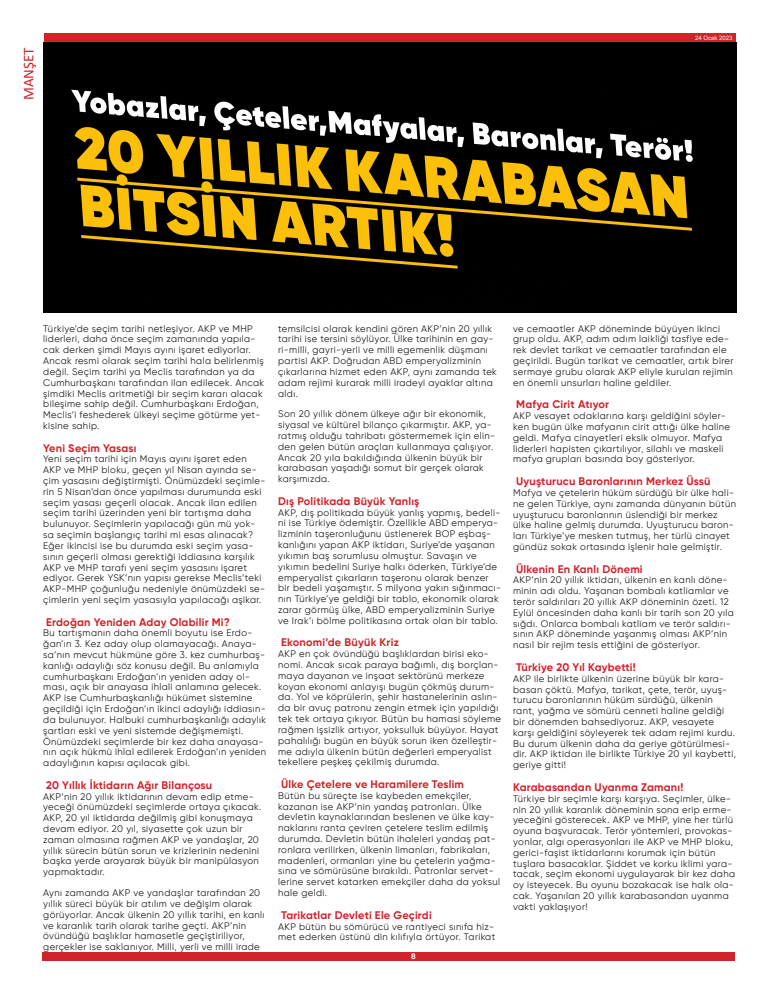
<style>
.page{position:relative;width:777px;height:993px;background:#fff}
.page>*{position:absolute;margin:0;border:0;box-sizing:border-box;transform-origin:0 0}
.t1{font:15px "Calibri";color:#d1232a}
.t2{font:700 11px "Gilroy";letter-spacing:.02em;color:#d1232a}
.t3{font:9.5px/10.8px "Gilroy";letter-spacing:.04em;color:#231f20}
.t4{font:700 8px "Gilroy";color:#fff}
.t5{font:6px "Arial";color:#fff}
</style>
<div class="page">
<div style="left:44px;top:33px;width:692px;height:9px;background:#d1232a"></div>
<div style="left:42px;top:952px;width:692px;height:8px;background:#d1232a"></div>
<img style="left:43px;top:43px;width:693px;height:269px">
<h1 class="t1" style="left:18px;top:100px;width:54px;rotate:-90deg">MANŞET</h1>
<p class="t5" style="left:695px;top:33px;width:39px">24 Ocak 2023</p>
<p class="t3" style="left:43px;top:323px;width:222px">Türkiye’de seçim tarihi netleşiyor. AKP ve MHP liderleri, daha önce seçim zamanında yapıla&shy;cak derken şimdi Mayıs ayını işaret ediyorlar.<br>Ancak resmi olarak seçim tarihi hala belirlenmiş değil. Seçim tarihi ya Meclis tarafından ya da Cumhurbaşkanı tarafından ilan edilecek. Ancak şimdiki Meclis aritmetiği bir seçim kararı alacak bileşime sahip değil. Cumhurbaşkanı Erdoğan, Meclis’i feshederek ülkeyi seçime götürme yet&shy;kisine sahip.</p>
<p class="t2" style="left:43px;top:440px;width:95px">Yeni Seçim Yasası</p>
<p class="t3" style="left:43px;top:453px;width:224px">Yeni seçim tarihi için Mayıs ayını işaret eden AKP ve MHP bloku, geçen yıl Nisan ayında se&shy;çim yasasını değiştirmişti. Önümüzdeki seçimle&shy;rin 5 Nisan’dan önce yapılması durumunda eski seçim yasası geçerli olacak. Ancak ilan edilen seçim tarihi üzerinden yeni bir tartışma daha bulunuyor. Seçimlerin yapılacağı gün mü yok&shy;sa seçimin başlangıç tarihi mi esas alınacak?<br>Eğer ikincisi ise bu durumda eski seçim yasa&shy;sının geçerli olması gerektiği iddiasına karşılık AKP ve MHP tarafı yeni seçim yasasını işaret ediyor. Gerek YSK’nın yapısı gerekse Meclis’teki AKP-MHP çoğunluğu nedeniyle önümüzdeki se&shy;çimlerin yeni seçim yasasıyla yapılacağı aşikar.</p>
<p class="t2" style="left:46px;top:614px;width:185px">Erdoğan Yeniden Aday Olabilir Mi?</p>
<p class="t3" style="left:43px;top:627px;width:224px">Bu tartışmanın daha önemli boyutu ise Erdo&shy;ğan’ın 3. Kez aday olup olamayacağı. Anaya&shy;sa’nın mevcut hükmüne göre 3. kez cumhurbaş&shy;kanlığı adaylığı söz konusu değil. Bu anlamıyla cumhurbaşkanı Erdoğan’ın yeniden aday ol&shy;ması, açık bir anayasa ihlali anlamına gelecek.<br>AKP ise Cumhurbaşkanlığı hükümet sistemine geçildiği için Erdoğan’ın ikinci adaylığı iddiasın&shy;da bulunuyor. Halbuki cumhurbaşkanlığı adaylık şartları eski ve yeni sistemde değişmemişti.<br>Önümüzdeki seçimlerde bir kez daha anayasa&shy;nın açık hükmü ihlal edilerek Erdoğan’ın yeniden adaylığının kapısı açılacak gibi.</p>
<p class="t2" style="left:46px;top:777px;width:168px">20 Yıllık İktidarın Ağır Bilançosu</p>
<p class="t3" style="left:43px;top:790px;width:220px">AKP’nin 20 yıllık iktidarının devam edip etme&shy;yeceği önümüzdeki seçimlerde ortaya çıkacak.<br>AKP, 20 yıl iktidarda değilmiş gibi konuşmaya devam ediyor. 20 yıl, siyasette çok uzun bir zaman olmasına rağmen AKP ve yandaşlar, 20 yıllık sürecin bütün sorun ve krizlerinin nedenini başka yerde arayarak büyük bir manipülasyon yapmaktadır.</p>
<p class="t3" style="left:43px;top:886px;width:223px">Aynı zamanda AKP ve yandaşlar tarafından 20 yıllık süreci büyük bir atılım ve değişim olarak görüyorlar. Ancak ülkenin 20 yıllık tarihi, en kanlı ve karanlık tarih olarak tarihe geçti. AKP’nin övündüğü başlıklar hamasetle geçiştiriliyor, gerçekler ise saklanıyor. Milli, yerli ve milli irade</p>
<p class="t3" style="left:278px;top:323px;width:220px">temsilcisi olarak kendini gören AKP’nin 20 yıllık tarihi ise tersini söylüyor. Ülke tarihinin en gay&shy;ri-milli, gayri-yerli ve milli egemenlik düşmanı partisi AKP. Doğrudan ABD emperyalizminin çıkarlarına hizmet eden AKP, aynı zamanda tek adam rejimi kurarak milli iradeyi ayaklar altına aldı.</p>
<p class="t3" style="left:278px;top:408px;width:218px">Son 20 yıllık dönem ülkeye ağır bir ekonomik, siyasal ve kültürel bilanço çıkarmıştır. AKP, ya&shy;ratmış olduğu tahribatı göstermemek için elin&shy;den gelen bütün araçları kullanmaya çalışıyor.<br>Ancak 20 yıla bakıldığında ülkenin büyük bir karabasan yaşadığı somut bir gerçek olarak karşımızda.</p>
<p class="t2" style="left:278px;top:494px;width:143px">Dış Politikada Büyük Yanlış</p>
<p class="t3" style="left:278px;top:506px;width:224px">AKP, dış politikada büyük yanlış yapmış, bedeli&shy;ni ise Türkiye ödemiştir. Özellikle ABD emperya&shy;lizminin taşeronluğunu üstlenerek BOP eşbaş&shy;kanlığını yapan AKP iktidarı, Suriye’de yaşanan yıkımın baş sorumlusu olmuştur. Savaşın ve yıkımın bedelini Suriye halkı öderken, Türkiye’de emperyalist çıkarların taşeronu olarak benzer bir bedeli yaşamıştır. 5 milyona yakın sığınmacı&shy;nın Türkiye’ye geldiği bir tablo, ekonomik olarak zarar görmüş ülke, ABD emperyalizminin Suriye ve Irak’ı bölme politikasına ortak olan bir tablo.</p>
<p class="t2" style="left:281px;top:635px;width:119px">Ekonomi’de Büyük Kriz</p>
<p class="t3" style="left:278px;top:648px;width:224px">AKP en çok övündüğü başlıklardan birisi eko&shy;nomi. Ancak sıcak paraya bağımlı, dış borçlan&shy;maya dayanan ve inşaat sektörünü merkeze koyan ekonomi anlayışı bugün çökmüş durum&shy;da. Yol ve köprülerin, şehir hastanelerinin aslın&shy;da bir avuç patronu zengin etmek için yapıldığı tek tek ortaya çıkıyor. Bütün bu hamasi söyleme rağmen işsizlik artıyor, yoksulluk büyüyor. Hayat pahalılığı bugün en büyük sorun iken özelleştir&shy;me adıyla ülkenin bütün değerleri emperyalist tekellere peşkeş çekilmiş durumda.</p>
<p class="t2" style="left:281px;top:777px;width:184px">Ülke Çetelere ve Haramilere Teslim</p>
<p class="t3" style="left:278px;top:789px;width:223px">Bütün bu süreçte ise kaybeden emekçiler, kazanan ise AKP’nin yandaş patronları. Ülke devletin kaynaklarından beslenen ve ülke kay&shy;naklarını ranta çeviren çetelere teslim edilmiş durumda. Devletin bütün ihaleleri yandaş pat&shy;ronlara verilirken, ülkenin limanları, fabrikaları, madenleri, ormanları yine bu çetelerin yağma&shy;sına ve sömürüsüne bırakıldı. Patronlar servet&shy;lerine servet katarken emekçiler daha da yoksul hale geldi.</p>
<p class="t2" style="left:281px;top:907px;width:152px">Tarikatlar Devleti Ele Geçirdi</p>
<p class="t3" style="left:278px;top:920px;width:218px">AKP bütün bu sömürücü ve rantiyeci sınıfa hiz&shy;met ederken üstünü din kılıfıyla örtüyor. Tarikat</p>
<p class="t4" style="left:411px;top:950px;width:6px">8</p>
<p class="t3" style="left:513px;top:323px;width:222px">ve cemaatler AKP döneminde büyüyen ikinci grup oldu. AKP, adım adım laikliği tasfiye ede&shy;rek devlet tarikat ve cemaatler tarafından ele geçirildi. Bugün tarikat ve cemaatler, artık birer sermaye grubu olarak AKP eliyle kurulan rejimin en önemli unsurları haline geldiler.</p>
<p class="t2" style="left:516px;top:397px;width:94px">Mafya Cirit Atıyor</p>
<p class="t3" style="left:513px;top:410px;width:218px">AKP vesayet odaklarına karşı geldiğini söyler&shy;ken bugün ülke mafyanın cirit attığı ülke haline geldi. Mafya cinayetleri eksik olmuyor. Mafya liderleri hapisten çıkartılıyor, silahlı ve maskeli mafya grupları basında boy gösteriyor.</p>
<p class="t2" style="left:516px;top:474px;width:196px">Uyuşturucu Baronlarının Merkez Üssü</p>
<p class="t3" style="left:513px;top:487px;width:224px">Mafya ve çetelerin hüküm sürdüğü bir ülke hali&shy;ne gelen Türkiye, aynı zamanda dünyanın bütün uyuşturucu baronlarının üslendiği bir merkez ülke haline gelmiş durumda. Uyuşturucu baron&shy;ları Türkiye’ye mesken tutmuş, her türlü cinayet gündüz sokak ortasında işlenir hale gelmiştir.</p>
<p class="t2" style="left:516px;top:561px;width:128px">Ülkenin En Kanlı Dönemi</p>
<p class="t3" style="left:513px;top:574px;width:222px">AKP’nin 20 yıllık iktidarı, ülkenin en kanlı döne&shy;minin adı oldu. Yaşanan bombalı katliamlar ve terör saldırıları 20 yıllık AKP döneminin özeti. 12<br>Eylül öncesinden daha kanlı bir tarih son 20 yıla sığdı. Onlarca bombalı katliam ve terör saldırı&shy;sının AKP döneminde yaşanmış olması AKP’nin nasıl bir rejim tesis ettiğini de gösteriyor.</p>
<p class="t2" style="left:516px;top:660px;width:121px">Türkiye 20 Yıl Kaybetti!</p>
<p class="t3" style="left:513px;top:672px;width:224px">AKP ile birlikte ülkenin üzerine büyük bir kara&shy;basan çöktü. Mafya, tarikat, çete, terör, uyuş&shy;turucu baronlarının hüküm sürdüğü, ülkenin rant, yağma ve sömürü cenneti haline geldiği bir dönemden bahsediyoruz. AKP, vesayete karşı geldiğini söyleyerek tek adam rejimi kurdu.<br>Bu durum ülkenin daha da geriye götürülmesi&shy;dir. AKP iktidarı ile birlikte Türkiye 20 yıl kaybetti, geriye gitti!</p>
<p class="t2" style="left:513px;top:779px;width:172px">Karabasandan Uyanma Zamanı!</p>
<p class="t3" style="left:513px;top:792px;width:223px">Türkiye bir seçimle karşı karşıya. Seçimler, ülke&shy;nin 20 yıllık karanlık döneminin sona erip erme&shy;yeceğini gösterecek. AKP ve MHP, yine her türlü oyuna başvuracak. Terör yöntemleri, provokas&shy;yonlar, algı operasyonları ile AKP ve MHP bloku, gerici-faşist iktidarlarını korumak için bütün tuşlara basacaklar. Şiddet ve korku iklimi yara&shy;tacak, seçim ekonomi uygulayarak bir kez daha oy isteyecek. Bu oyunu bozakacak ise halk ola&shy;cak. Yaşanılan 20 yıllık karabasandan uyanma vakti yaklaşıyor!</p>
</div>
